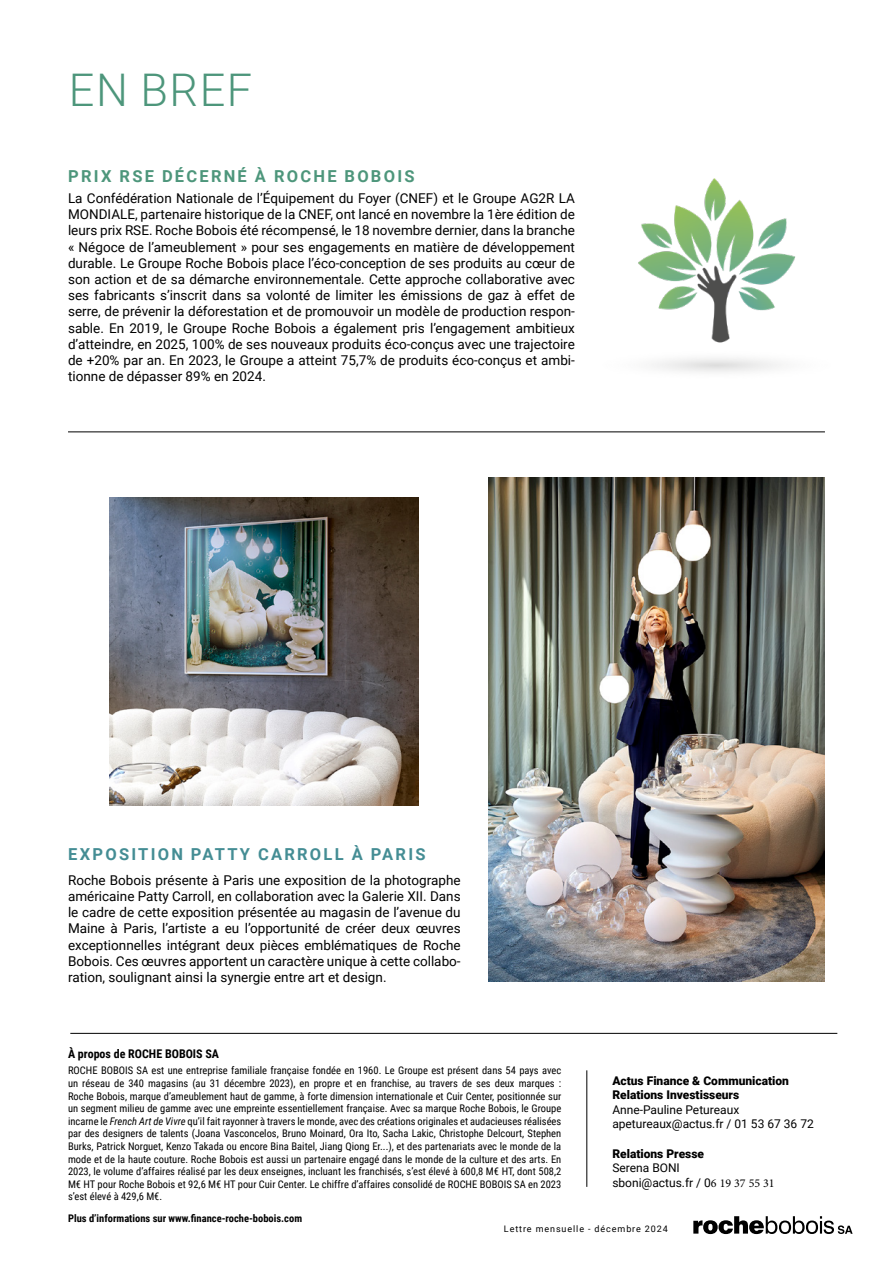
<style>
.page{position:relative;width:893px;height:1263px;background:#fff}
.page>*{position:absolute;margin:0;border:0;box-sizing:border-box;transform-origin:0 0}
.t1{font:300 45px "Roboto";letter-spacing:.035em;color:#4d967b}
.t2{font:700 16.5px "Roboto";letter-spacing:.135em;color:#448d94}
.t3{font:700 16.5px "Roboto";letter-spacing:.135em;color:#4d967b}
.t4{font:13.5px/16.2px "Roboto";color:#000;text-align:justify}
.t5{font:12px/14.2px "Roboto";color:#000}
.t6{font:900 12px/14.2px "Roboto";color:#000}
.t7{font:700 12px "Roboto Condensed";color:#000}
.t8{font:10.5px/12.6px "Roboto Condensed";color:#000;text-align:justify}
.t9{font:700 10.5px "Roboto Condensed";color:#000}
.t10{font:9px "Roboto";letter-spacing:.1em;color:#000}
.s1{font-style:italic}
.s2{font-family:"Minion Pro"}
</style>
<div class="page">
<svg style="left:693px;top:1216px;width:160px;height:18px"></svg>
<hr style="left:586px;top:1070px;width:1px;height:117px;background:#000">
<hr style="left:70px;top:1033px;width:767px;height:1px;background:#000">
<img style="left:110px;top:497px;width:309px;height:308px">
<img style="left:489px;top:478px;width:336px;height:504px">
<img style="left:638px;top:179px;width:157px;height:193px">
<hr style="left:68px;top:431px;width:757px;height:1px;background:#000">
<h1 class="t1" style="left:69px;top:59px;width:185px">EN BREF</h1>
<p class="t3" style="left:68px;top:165px;width:348px">PRIX RSE DÉCERNÉ À ROCHE BOBOIS</p>
<p class="t4" style="left:68px;top:190px;width:508px">La Confédération Nationale de l’Équipement du Foyer (CNEF) et le Groupe AG2R LA MONDIALE, partenaire historique de la CNEF, ont lancé en novembre la 1ère édition de leurs prix RSE. Roche Bobois été récompensé, le 18 novembre dernier, dans la branche « Négoce de l’ameublement » pour ses engagements en matière de développement durable. Le Groupe Roche Bobois place l’éco-conception de ses produits au cœur de son action et de sa démarche environnementale. Cette approche collaborative avec ses fabricants s’inscrit dans sa volonté de limiter les émissions de gaz à effet de serre, de prévenir la déforestation et de promouvoir un modèle de production respon&shy;sable. En 2019, le Groupe Roche Bobois a également pris l’engagement ambitieux d’atteindre, en 2025, 100% de ses nouveaux produits éco-conçus avec une trajectoire de +20% par an. En 2023, le Groupe a atteint 75,7% de produits éco-conçus et ambi&shy;tionne de dépasser 89% en 2024.</p>
<p class="t2" style="left:68px;top:843px;width:359px">EXPOSITION PATTY CARROLL À PARIS</p>
<p class="t4" style="left:68px;top:871px;width:394px">Roche Bobois présente à Paris une exposition de la photographe américaine Patty Carroll, en collaboration avec la Galerie XII. Dans le cadre de cette exposition présentée au magasin de l’avenue du Maine à Paris, l’artiste a eu l’opportunité de créer deux œuvres exceptionnelles intégrant deux pièces emblématiques de Roche Bobois. Ces œuvres apportent un caractère unique à cette collabo&shy;ration, soulignant ainsi la synergie entre art et design.</p>
<p class="t7" style="left:68px;top:1045px;width:153px">À propos de ROCHE BOBOIS SA</p>
<p class="t8" style="left:68px;top:1064px;width:495px">ROCHE BOBOIS SA est une entreprise familiale française fondée en 1960. Le Groupe est présent dans 54 pays avec un réseau de 340 magasins (au 31 décembre 2023), en propre et en franchise, au travers de ses deux marques :<br>Roche Bobois, marque d’ameublement haut de gamme, à forte dimension internationale et Cuir Center, positionnée sur un segment milieu de gamme avec une empreinte essentiellement française. Avec sa marque Roche Bobois, le Groupe incarne le <span class="s1">French Art de Vivre</span> qu’il fait rayonner à travers le monde, avec des créations originales et audacieuses réalisées par des designers de talents (Joana Vasconcelos, Bruno Moinard, Ora Ito, Sacha Lakic, Christophe Delcourt, Stephen Burks, Patrick Norguet, Kenzo Takada ou encore Bina Baitel, Jiang Qiong Er...), et des partenariats avec le monde de la mode et de la haute couture. Roche Bobois est aussi un partenaire engagé dans le monde de la culture et des arts. En 2023, le volume d’affaires réalisé par les deux enseignes, incluant les franchisés, s’est élevé à 600,8 M€ HT, dont 508,2<br>M€ HT pour Roche Bobois et 92,6 M€ HT pour Cuir Center. Le chiffre d’affaires consolidé de ROCHE BOBOIS SA en 2023 s’est élevé à 429,6 M€.</p>
<p class="t9" style="left:68px;top:1210px;width:236px">Plus d’informations sur www.finance-roche-bobois.com</p>
<p class="t6" style="left:612px;top:1073px;width:178px">Actus Finance &amp; Communication<br>Relations Investisseurs</p>
<p class="t5" style="left:612px;top:1102px;width:203px">Anne-Pauline Petureaux apetureaux@actus.fr / 01 53 67 36 72</p>
<p class="t6" style="left:612px;top:1146px;width:93px">Relations Presse</p>
<p class="t5" style="left:612px;top:1160px;width:164px">Serena BONI<br>sboni@actus.fr / 0<span class="s2">6 19 37 55 31</span></p>
<p class="t10" style="left:504px;top:1222px;width:165px">Lettre mensuelle - décembre 2024</p>
</div>
